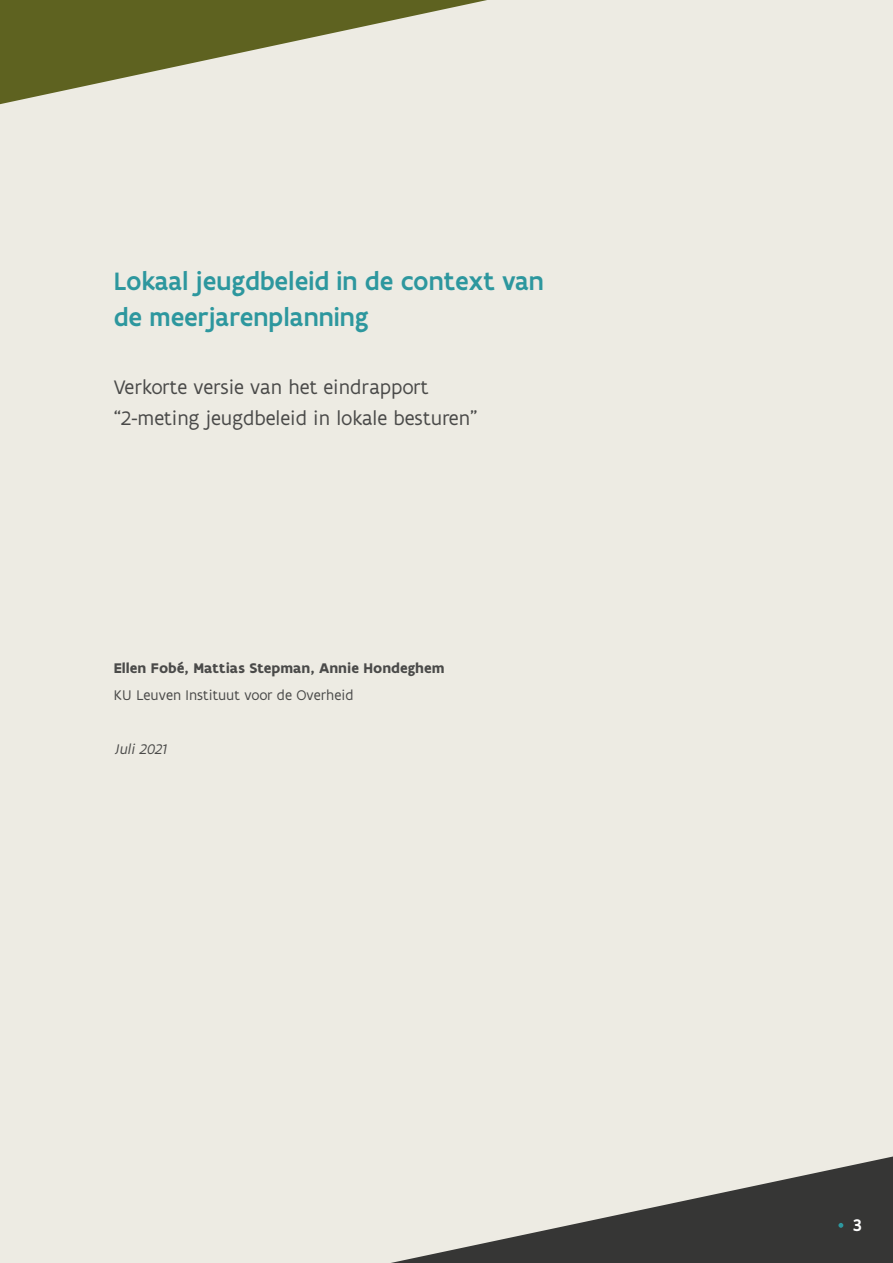
<style>
.page{position:relative;width:893px;height:1263px;background:#edebe3}
.page>*{position:absolute;margin:0;border:0;box-sizing:border-box;transform-origin:0 0}
.t1{font:500 27px "Flanders Art Sans";color:#2d979e}
.t2{font:21px "Flanders Art Sans";color:#4a4a49}
.t3{font:500 18px "Flanders Art Sans";color:#fff}
.t4{font:700 15px "Flanders Art Sans";color:#4a4a49}
.t5{font:15px "Flanders Art Sans";color:#4a4a49}
.t6{font:italic 15px "Flanders Art Sans";color:#4a4a49}
</style>
<div class="page">
<svg style="left:391px;top:1156px;width:502px;height:107px"></svg>
<svg style="left:838px;top:1223px;width:5px;height:5px"></svg>
<svg style="left:0;top:0;width:487px;height:104px"></svg>
<p class="t1" style="left:114px;top:265px;width:432px">Lokaal jeugdbeleid in de context van</p>
<p class="t1" style="left:114px;top:301px;width:256px">de meerjarenplanning</p>
<p class="t2" style="left:114px;top:374px;width:316px">Verkorte versie van het eindrapport</p>
<p class="t2" style="left:114px;top:405px;width:365px">“2-meting jeugdbeleid in lokale besturen”</p>
<p class="t4" style="left:114px;top:658px;width:332px">Ellen Fobé, Mattias Stepman, Annie Hondeghem</p>
<p class="t5" style="left:114px;top:685px;width:241px">KU Leuven Instituut voor de Overheid</p>
<p class="t6" style="left:114px;top:739px;width:58px">Juli 2021</p>
<p class="t3" style="left:853px;top:1213px;width:10px">3</p>
</div>
